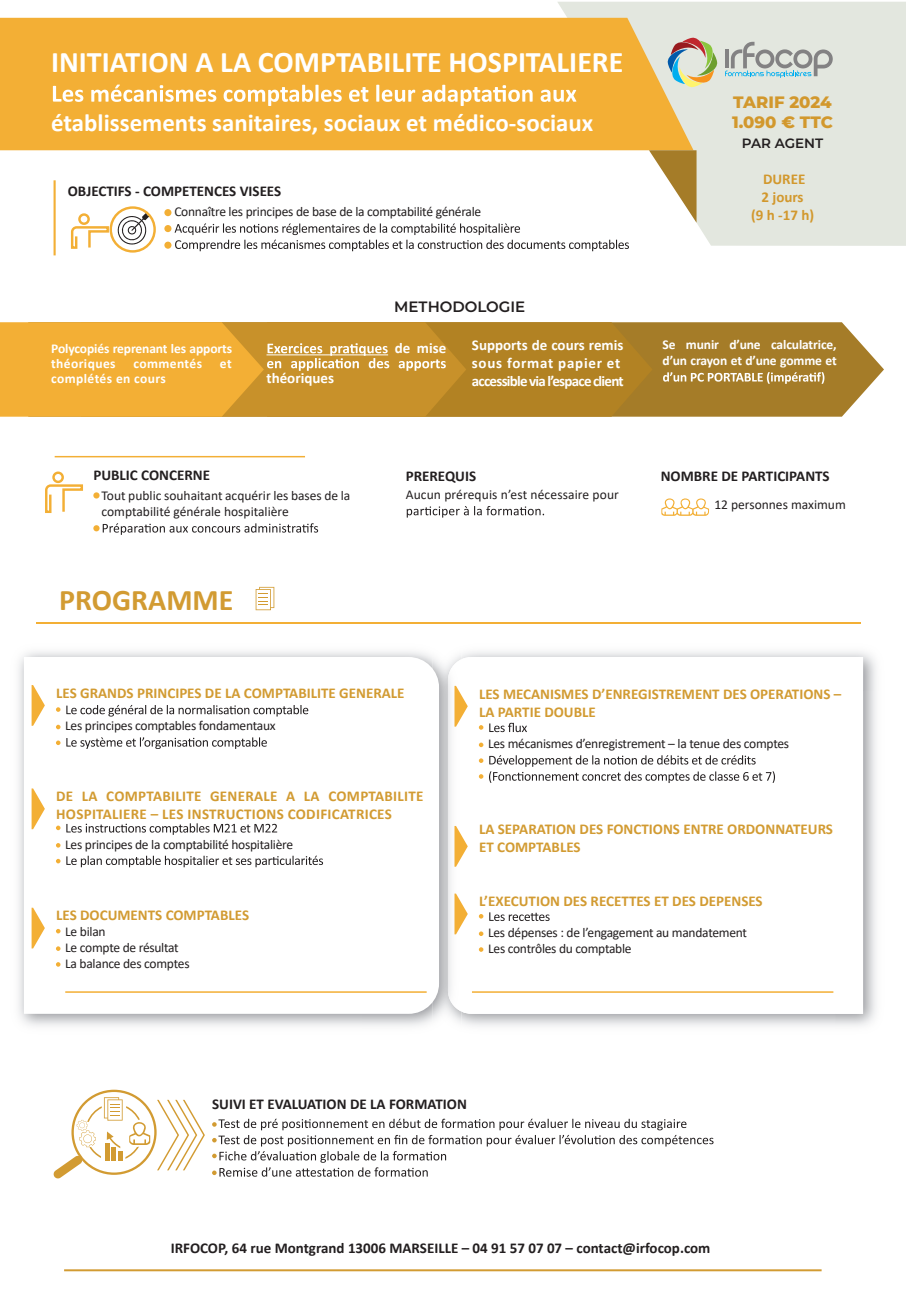
<style>
.page{position:relative;width:906px;height:1289px;background:#fff}
.page>*{position:absolute;margin:0;border:0;box-sizing:border-box;transform-origin:0 0}
.t1{font:700 30px "Calibri";color:#fff}
.t2{font:700 30px "Calibri";color:#d29b32}
.t3{font:700 24.9px "Calibri";color:#fff}
.t4{font:800 16.5px/19.8px "Montserrat";color:#d2982d}
.t5{font:700 15px/18px "Calibri";color:#d29b32}
.t6{font:700 15px "Calibri";color:#231f20}
.t7{font:700 15px/18px "Calibri";color:#fff}
.t8{font:700 15px/18px "Calibri";letter-spacing:.02em;color:#d29b32}
.t9{font:700 15px/18px "Calibri";color:#d2982d;text-align:center}
.t10{font:600 15px "Montserrat";color:#231f20}
.t11{font:13.5px/16.2px "Calibri";letter-spacing:-.02em;color:#231f20}
.t12{font:13.5px/16.2px "Calibri";color:#231f20}
.t13{font:700 13.5px/15px "Calibri";letter-spacing:-.01em;color:#fff}
.t14{font:13.5px "Calibri";letter-spacing:.01em;color:#231f20}
.t15{font:700 13.5px "Calibri";letter-spacing:.03em;color:#fff}
.t16{font:600 13.5px "Montserrat";color:#231f20}
</style>
<div class="page">
<img style="left:448px;top:659px;width:13px;height:352px">
<svg style="left:31px;top:657px;width:408px;height:356px"></svg>
<svg style="left:652px;top:322px;width:232px;height:94px;background:#ad883c"></svg>
<svg style="left:557px;top:2px;width:349px;height:244px;background:#e7eae3"></svg>
<div style="left:0;top:18px;width:693px;height:132px;background:#f3af35"></div>
<svg style="left:649px;top:150px;width:47px;height:73px"></svg>
<svg style="left:666px;top:37px;width:52px;height:51px;background:#c0c2ad"></svg>
<svg style="left:725px;top:42px;width:107px;height:36px;background:#bec9c6"></svg>
<svg style="left:661px;top:498px;width:48px;height:18px"></svg>
<hr style="left:54px;top:180px;width:2px;height:75px;background:#f3af35">
<div style="left:164px;top:242px;width:7px;height:7px;background:#f3af35;border-radius:50%"></div>
<div style="left:164px;top:209px;width:7px;height:7px;background:#f3af35;border-radius:50%"></div>
<div style="left:164px;top:225px;width:7px;height:7px;background:#f3af35;border-radius:50%"></div>
<div style="left:93px;top:492px;width:7px;height:6px;background:#f3af35;border-radius:50%"></div>
<div style="left:93px;top:525px;width:7px;height:6px;background:#f3af35;border-radius:50%"></div>
<hr style="left:64px;top:1269px;width:757px;height:2px;background:#d29b32">
<svg style="left:53px;top:85px;width:523px;height:21px"></svg>
<svg style="left:175px;top:223px;width:454px;height:28px"></svg>
<svg style="left:103px;top:523px;width:215px;height:12px"></svg>
<svg style="left:407px;top:506px;width:137px;height:11px"></svg>
<svg style="left:0;top:322px;width:652px;height:94px;background:#d19930"></svg>
<svg style="left:663px;top:372px;width:161px;height:12px;background:#c1a56b"></svg>
<hr style="left:55px;top:456px;width:250px;height:1px;background:#f3af35">
<svg style="left:32px;top:685px;width:13px;height:40px"></svg>
<svg style="left:32px;top:907px;width:13px;height:41px"></svg>
<svg style="left:454px;top:686px;width:14px;height:40px"></svg>
<svg style="left:454px;top:826px;width:14px;height:40px"></svg>
<svg style="left:454px;top:893px;width:14px;height:41px"></svg>
<svg style="left:32px;top:788px;width:13px;height:41px"></svg>
<svg style="left:56px;top:707px;width:4px;height:4px"></svg>
<svg style="left:56px;top:928px;width:4px;height:5px"></svg>
<svg style="left:479px;top:725px;width:4px;height:4px"></svg>
<svg style="left:479px;top:914px;width:4px;height:4px"></svg>
<svg style="left:56px;top:825px;width:4px;height:5px"></svg>
<svg style="left:56px;top:724px;width:4px;height:5px"></svg>
<svg style="left:56px;top:946px;width:4px;height:4px"></svg>
<svg style="left:479px;top:742px;width:4px;height:5px"></svg>
<svg style="left:479px;top:931px;width:4px;height:5px"></svg>
<svg style="left:56px;top:843px;width:4px;height:4px"></svg>
<svg style="left:56px;top:740px;width:4px;height:5px"></svg>
<svg style="left:56px;top:962px;width:4px;height:4px"></svg>
<svg style="left:479px;top:758px;width:4px;height:5px"></svg>
<svg style="left:479px;top:947px;width:4px;height:4px"></svg>
<svg style="left:479px;top:774px;width:4px;height:4px"></svg>
<svg style="left:56px;top:858px;width:4px;height:5px"></svg>
<hr style="left:36px;top:622px;width:824px;height:1px;background:#f3af35">
<svg style="left:256px;top:587px;width:18px;height:23px"></svg>
<svg style="left:66px;top:705px;width:242px;height:11px"></svg>
<svg style="left:66px;top:737px;width:201px;height:12px"></svg>
<svg style="left:489px;top:722px;width:38px;height:10px"></svg>
<svg style="left:489px;top:755px;width:286px;height:28px"></svg>
<svg style="left:489px;top:912px;width:60px;height:9px"></svg>
<svg style="left:66px;top:823px;width:211px;height:11px"></svg>
<svg style="left:66px;top:855px;width:257px;height:12px"></svg>
<hr style="left:472px;top:991px;width:361px;height:1px;background:#f3af35">
<hr style="left:65px;top:991px;width:362px;height:1px;background:#f3af35">
<svg style="left:70px;top:206px;width:86px;height:47px"></svg>
<svg style="left:45px;top:471px;width:38px;height:42px"></svg>
<svg style="left:212px;top:1118px;width:501px;height:58px"></svg>
<svg style="left:53px;top:1089px;width:152px;height:89px"></svg>
<h1 class="t1" style="left:51px;top:41px;width:574px">INITIATION A LA COMPTABILITE HOSPITALIERE</h1>
<h2 class="t3" style="left:51px;top:106px;width:543px">établissements sanitaires, sociaux et médico-sociaux</h2>
<p class="t6" style="left:68px;top:180px;width:215px">OBJECTIFS - COMPETENCES VISEES</p>
<p class="t11" style="left:174px;top:203px;width:308px">Connaître les principes de base de la comptabilité générale</p>
<p class="t13" style="left:51px;top:341px;width:182px">Polycopiés reprenant les apports théoriques</p>
<p class="t15" style="left:133px;top:354px;width:70px">commentés</p>
<p class="t13" style="left:220px;top:356px;width:13px">et</p>
<p class="t15" style="left:51px;top:369px;width:116px">complétés en cours</p>
<p class="t7" style="left:266px;top:369px;width:69px">théoriques</p>
<p class="t10" style="left:394px;top:297px;width:133px">METHODOLOGIE</p>
<p class="t7" style="left:395px;top:339px;width:53px">de mise</p>
<p class="t7" style="left:472px;top:335px;width:153px">Supports de cours remis sous format papier et accessiblevial’espaceclient</p>
<p class="t6" style="left:93px;top:464px;width:118px">PUBLIC CONCERNE</p>
<p class="t6" style="left:406px;top:465px;width:72px">PREREQUIS</p>
<p class="t12" style="left:102px;top:487px;width:250px">Tout public souhaitant acquérir les bases de la comptabilité générale hospitalière</p>
<h1 class="t2" style="left:59px;top:579px;width:176px">PROGRAMME</h1>
<p class="t14" style="left:406px;top:485px;width:215px">Aucun prérequis n’est nécessaire pour</p>
<p class="t4" style="left:732px;top:92px;width:102px">TARIF 2024<br>1.090 € TTC</p>
<p class="t16" style="left:742px;top:134px;width:83px">PAR AGENT</p>
<p class="t9" style="left:751px;top:170px;width:65px">DUREE<br>2 jours<br>(9 h -17 h)</p>
<p class="t13" style="left:662px;top:336px;width:176px;line-height:16.2px">Se munir d’une calculatrice, d’un crayon et d’une gomme et</p>
<p class="t6" style="left:660px;top:465px;width:170px">NOMBRE DE PARTICIPANTS</p>
<p class="t12" style="left:714px;top:496px;width:133px">12 personnes maximum</p>
<p class="t5" style="left:56px;top:683px;width:350px">LES GRANDS PRINCIPES DE LA COMPTABILITE GENERALE</p>
<p class="t11" style="left:65px;top:717px;width:212px">Les principes comptables fondamentaux</p>
<p class="t8" style="left:56px;top:787px;width:369px">DE LA COMPTABILITE GENERALE A LA COMPTABILITE<br>HOSPITALIERE – LES INSTRUCTIONS CODIFICATRICES</p>
<p class="t11" style="left:65px;top:835px;width:229px">Les principes de la comptabilité hospitalière</p>
<p class="t5" style="left:56px;top:906px;width:194px">LES DOCUMENTS COMPTABLES</p>
<p class="t11" style="left:65px;top:922px;width:126px">Le bilan<br>Le compte de résultat<br>La balance des comptes</p>
<p class="t5" style="left:479px;top:684px;width:364px">LES MECANISMES D’ENREGISTREMENT DES OPERATIONS –<br>LA PARTIE DOUBLE</p>
<p class="t11" style="left:488px;top:735px;width:303px">Les mécanismes d’enregistrement – la tenue des comptes</p>
<p class="t5" style="left:479px;top:820px;width:355px">LA SEPARATION DES FONCTIONS ENTRE ORDONNATEURS<br>ET COMPTABLES</p>
<p class="t5" style="left:479px;top:892px;width:285px">L’EXECUTION DES RECETTES ET DES DEPENSES</p>
<p class="t11" style="left:488px;top:924px;width:260px">Les dépenses : de l’engagement au mandatement<br>Les contrôles du comptable</p>
<p class="t6" style="left:212px;top:1093px;width:256px">SUIVI ET EVALUATION DE LA FORMATION</p>
<p class="t6" style="left:171px;top:1237px;width:541px">IRFOCOP, 64 rue Montgrand 13006 MARSEILLE – 04 91 57 07 07 – contact@irfocop.com</p>
</div>
